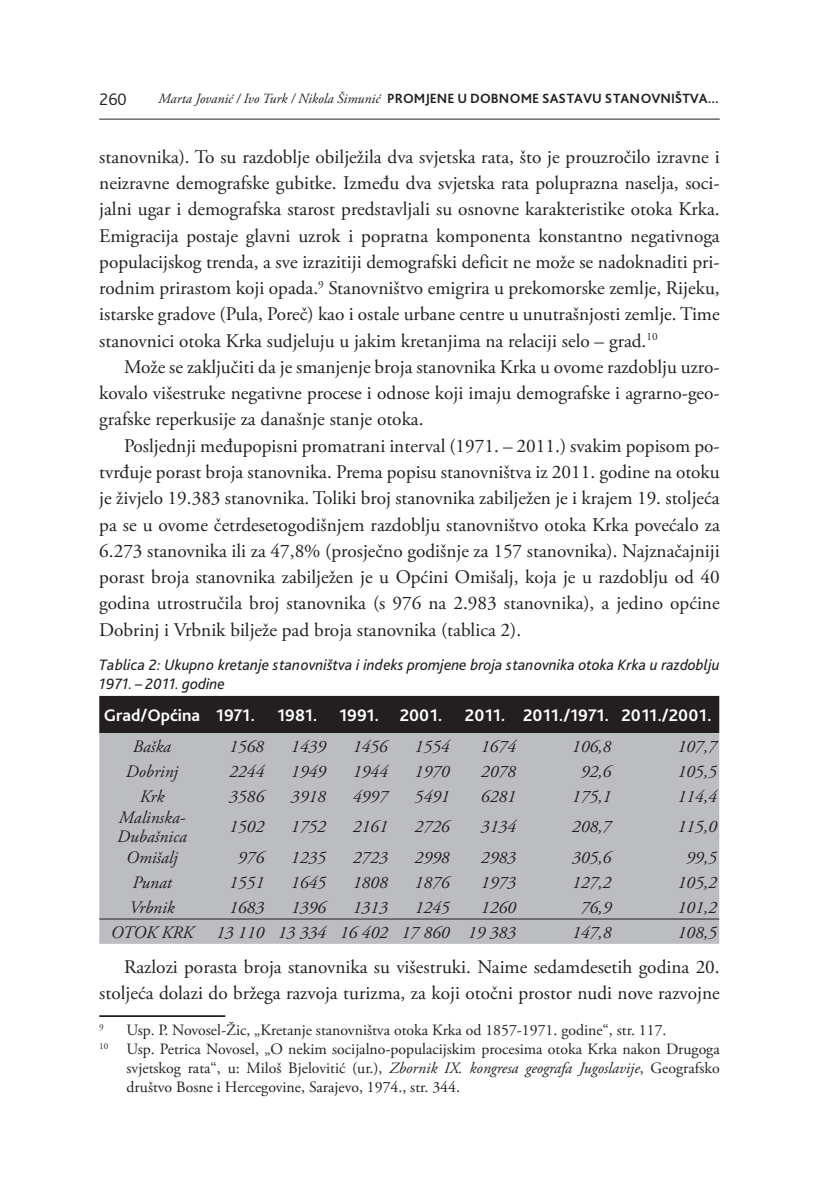
<style>
.page{position:relative;width:819px;height:1191px;background:#fff}
.page>*{position:absolute;margin:0;border:0;box-sizing:border-box;transform-origin:0 0}
.t1{font:19.25px/26.2px "Adobe Garamond Pro";color:#231f20;text-align:justify}
.t2{font:italic 17.5px/19.2px "Adobe Garamond Pro";color:#231f20}
.t3{font:700 17.5px "Bliss Pro";color:#fff}
.t4{font:300 17.5px "Bliss Pro";color:#231f20}
.t5{font:15.75px "Adobe Garamond Pro";color:#231f20}
.t6{font:italic 15.75px/19.2px "Bliss Pro";color:#231f20}
.t7{font:700 14px "Bliss Pro";color:#231f20}
.t8{font:9.1px "Adobe Garamond Pro";color:#231f20}
.s1{font-family:"Adobe Garamond Pro";font-weight:400;font-style:italic}
.s2{font-style:italic}
</style>
<div class="page">
<hr style="left:99px;top:119px;width:620px;height:1px;background:#231f20">
<div style="left:99px;top:696px;width:620px;height:37px;background:#231f20"></div>
<div style="left:99px;top:733px;width:620px;height:210px;background:#bcbdc0"></div>
<hr style="left:99px;top:918px;width:106px;height:1px;background:#231f20">
<hr style="left:205px;top:918px;width:61px;height:1px;background:#231f20">
<hr style="left:266px;top:918px;width:62px;height:1px;background:#231f20">
<hr style="left:328px;top:918px;width:62px;height:1px;background:#231f20">
<hr style="left:390px;top:918px;width:62px;height:1px;background:#231f20">
<hr style="left:452px;top:918px;width:66px;height:1px;background:#231f20">
<hr style="left:518px;top:918px;width:95px;height:1px;background:#231f20">
<hr style="left:613px;top:918px;width:106px;height:1px;background:#231f20">
<hr style="left:99px;top:1015px;width:126px;height:2px;background:#231f20">
<p class="t4" style="left:99px;top:88px;width:29px">260</p>
<p class="t7" style="left:158px;top:89px;width:562px"><span class="s1">Marta Jovanić / Ivo Turk / Nikola Šimunić</span> PROMJENE U DOBNOME SASTAVU STANOVNIŠTVA...</p>
<p class="t1" style="left:99px;top:144px;width:622px">stanovnika). To su razdoblje obilježila dva svjetska rata, što je prouzročilo izravne i neizravne demografske gubitke. Između dva svjetska rata poluprazna naselja, soci&shy;jalni ugar i demografska starost predstavljali su osnovne karakteristike otoka Krka.<br>Emigracija postaje glavni uzrok i popratna komponenta konstantno negativnoga populacijskog trenda, a sve izrazitiji demografski deficit ne može se nadoknaditi pri&shy;rodnim prirastom koji opada.<sup>9</sup> Stanovništvo emigrira u prekomorske zemlje, Rijeku, istarske gradove (Pula, Poreč) kao i ostale urbane centre u unutrašnjosti zemlje. Time stanovnici otoka Krka sudjeluju u jakim kretanjima na relaciji selo – grad.<sup>10</sup></p>
<p class="t1" style="left:99px;top:354px;width:622px;text-indent:25px">Može se zaključiti da je smanjenje broja stanovnika Krka u ovome razdoblju uzro&shy;kovalo višestruke negativne procese i odnose koji imaju demografske i agrarno-geo&shy;grafske reperkusije za današnje stanje otoka.</p>
<p class="t1" style="left:99px;top:433px;width:622px;text-indent:25px">Posljednji međupopisni promatrani interval (1971. – 2011.) svakim popisom po&shy;tvrđuje porast broja stanovnika. Prema popisu stanovništva iz 2011. godine na otoku je živjelo 19.383 stanovnika. Toliki broj stanovnika zabilježen je i krajem 19. stoljeća pa se u ovome četrdesetogodišnjem razdoblju stanovništvo otoka Krka povećalo za 6.273 stanovnika ili za 47,8% (prosječno godišnje za 157 stanovnika). Najznačajniji porast broja stanovnika zabilježen je u Općini Omišalj, koja je u razdoblju od 40 godina utrostručila broj stanovnika (s 976 na 2.983 stanovnika), a jedino općine Dobrinj i Vrbnik bilježe pad broja stanovnika (tablica 2).</p>
<p class="t6" style="left:99px;top:654px;width:622px">Tablica 2: Ukupno kretanje stanovništva i indeks promjene broja stanovnika otoka Krka u razdoblju<br>1971. – 2011. godine</p>
<p class="t3" style="left:104px;top:704px;width:153px">Grad/Općina 1971.</p>
<p class="t3" style="left:277px;top:704px;width:42px">1981.</p>
<p class="t3" style="left:339px;top:704px;width:105px">1991. 2001.</p>
<p class="t3" style="left:465px;top:704px;width:248px">2011. 2011./1971. 2011./2001.</p>
<p class="t2" style="left:133px;top:737px;width:40px">Baška</p>
<p class="t2" style="left:229px;top:737px;width:36px">1568</p>
<p class="t2" style="left:291px;top:737px;width:36px">1439</p>
<p class="t2" style="left:353px;top:737px;width:36px">1456</p>
<p class="t2" style="left:414px;top:737px;width:36px">1554</p>
<p class="t2" style="left:481px;top:737px;width:36px">1674</p>
<p class="t2" style="left:572px;top:737px;width:41px">106,8</p>
<p class="t2" style="left:677px;top:737px;width:41px">107,7</p>
<p class="t2" style="left:126px;top:762px;width:54px">Dobrinj</p>
<p class="t2" style="left:229px;top:762px;width:36px">2244</p>
<p class="t2" style="left:291px;top:762px;width:36px">1949</p>
<p class="t2" style="left:353px;top:762px;width:36px">1944</p>
<p class="t2" style="left:414px;top:762px;width:36px">1970</p>
<p class="t2" style="left:481px;top:762px;width:36px">2078</p>
<p class="t2" style="left:580px;top:762px;width:32px">92,6</p>
<p class="t2" style="left:677px;top:762px;width:41px">105,5</p>
<p class="t2" style="left:140px;top:787px;width:26px">Krk</p>
<p class="t2" style="left:229px;top:787px;width:36px">3586</p>
<p class="t2" style="left:291px;top:787px;width:36px">3918</p>
<p class="t2" style="left:353px;top:787px;width:36px">4997</p>
<p class="t2" style="left:414px;top:787px;width:36px">5491</p>
<p class="t2" style="left:481px;top:787px;width:36px">6281</p>
<p class="t2" style="left:572px;top:787px;width:41px">175,1</p>
<p class="t2" style="left:677px;top:787px;width:41px">114,4</p>
<p class="t2" style="left:117px;top:808px;width:71px">Malinska-<br>Dubašnica</p>
<p class="t2" style="left:229px;top:817px;width:36px">1502</p>
<p class="t2" style="left:291px;top:817px;width:36px">1752</p>
<p class="t2" style="left:353px;top:817px;width:36px">2161</p>
<p class="t2" style="left:414px;top:817px;width:36px">2726</p>
<p class="t2" style="left:481px;top:817px;width:36px">3134</p>
<p class="t2" style="left:572px;top:817px;width:41px">208,7</p>
<p class="t2" style="left:677px;top:817px;width:41px">115,0</p>
<p class="t2" style="left:126px;top:848px;width:53px">Omišalj</p>
<p class="t2" style="left:238px;top:848px;width:28px">976</p>
<p class="t2" style="left:291px;top:848px;width:36px">1235</p>
<p class="t2" style="left:353px;top:848px;width:36px">2723</p>
<p class="t2" style="left:414px;top:848px;width:36px">2998</p>
<p class="t2" style="left:481px;top:848px;width:36px">2983</p>
<p class="t2" style="left:572px;top:848px;width:41px">305,6</p>
<p class="t2" style="left:686px;top:848px;width:32px">99,5</p>
<p class="t2" style="left:132px;top:873px;width:41px">Punat</p>
<p class="t2" style="left:229px;top:873px;width:36px">1551</p>
<p class="t2" style="left:291px;top:873px;width:36px">1645</p>
<p class="t2" style="left:353px;top:873px;width:36px">1808</p>
<p class="t2" style="left:414px;top:873px;width:36px">1876</p>
<p class="t2" style="left:481px;top:873px;width:36px">1973</p>
<p class="t2" style="left:572px;top:873px;width:41px">127,2</p>
<p class="t2" style="left:677px;top:873px;width:41px">105,2</p>
<p class="t2" style="left:129px;top:898px;width:47px">Vrbnik</p>
<p class="t2" style="left:229px;top:898px;width:36px">1683</p>
<p class="t2" style="left:291px;top:898px;width:36px">1396</p>
<p class="t2" style="left:353px;top:898px;width:36px">1313</p>
<p class="t2" style="left:414px;top:898px;width:36px">1245</p>
<p class="t2" style="left:481px;top:898px;width:36px">1260</p>
<p class="t2" style="left:580px;top:898px;width:32px">76,9</p>
<p class="t2" style="left:677px;top:898px;width:41px">101,2</p>
<p class="t2" style="left:111px;top:923px;width:84px">OTOK KRK</p>
<p class="t2" style="left:216px;top:923px;width:301px">13 110 13 334 16 402 17 860 19 383</p>
<p class="t2" style="left:572px;top:923px;width:41px">147,8</p>
<p class="t2" style="left:677px;top:923px;width:41px">108,5</p>
<p class="t1" style="left:99px;top:954px;width:622px;text-align:right">Razlozi porasta broja stanovnika su višestruki. Naime sedamdesetih godina 20. stoljeća dolazi do bržega razvoja turizma, za koji otočni prostor nudi nove razvojne</p>
<p class="t8" style="left:99px;top:1021px;width:6px">9</p>
<p class="t5" style="left:126px;top:1020px;width:541px">Usp. P. Novosel-Žic, „Kretanje stanovništva otoka Krka od 1857-1971. godine“, str. 117.</p>
<p class="t5" style="left:99px;top:1039px;width:622px"><sup>10</sup> Usp. Petrica Novosel, „O nekim socijalno-populacijskim procesima otoka Krka nakon Drugoga</p>
<p class="t5" style="left:126px;top:1058px;width:594px">svjetskog rata“, u: Miloš Bjelovitić (ur.), <span class="s2">Zbornik IX. kongresa geografa Jugoslavije</span>, Geografsko</p>
<p class="t5" style="left:126px;top:1077px;width:335px">društvo Bosne i Hercegovine, Sarajevo, 1974., str. 344.</p>
</div>
